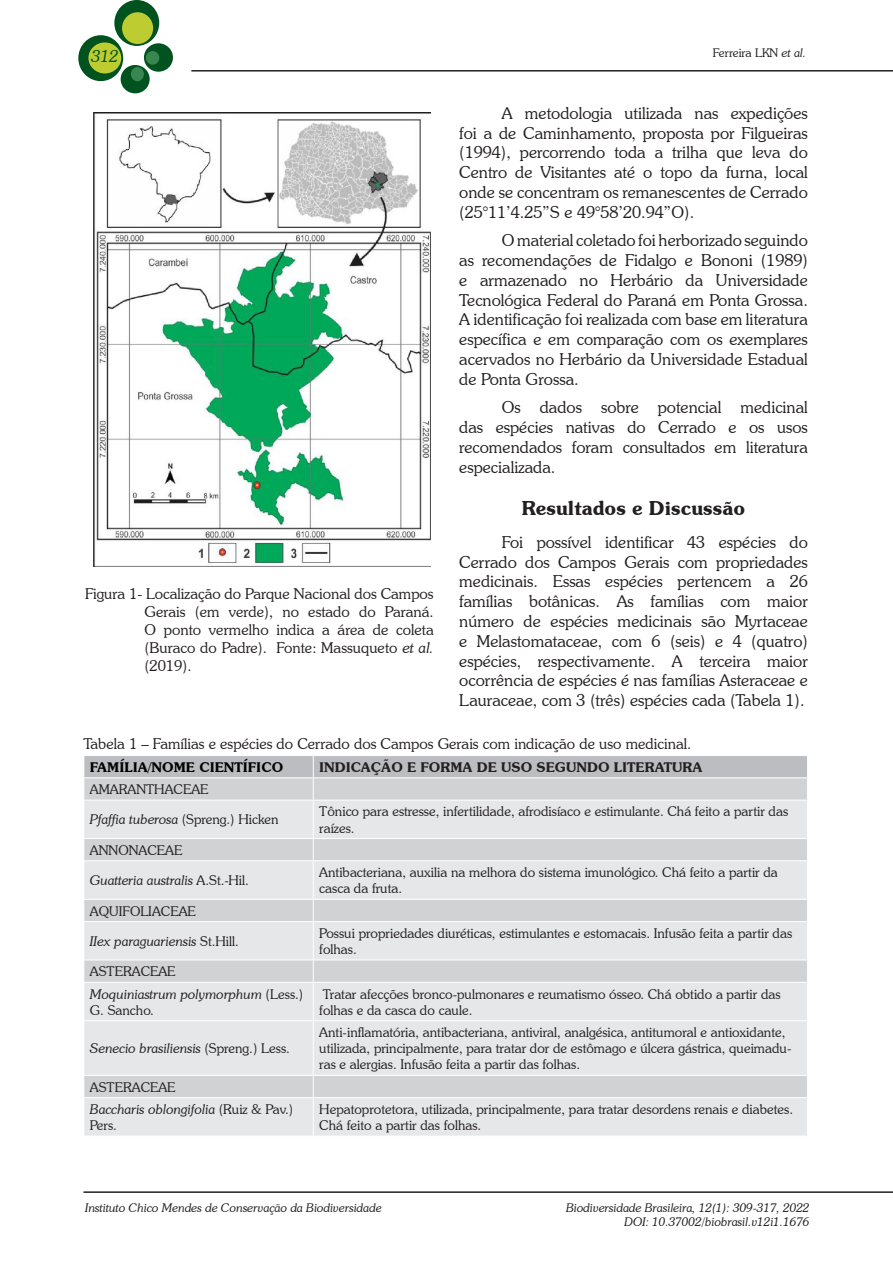
<style>
.page{position:relative;width:893px;height:1263px;background:#fff}
.page>*{position:absolute;margin:0;border:0;box-sizing:border-box;transform-origin:0 0}
.titulo_1{font:600 19.5px "Souvenir IT Cby BT";color:#231f20}
.texto{font:300 16.5px/19.8px "Souvenir IT Cby BT";color:#231f20;text-align:justify}
.t1{font:italic 300 16.5px "Souvenir IT Cby BT";color:#00531e}
.figura_-_cópia_2{font:300 15px/18px "Souvenir IT Cby BT";color:#231f20;text-align:justify}
.figura{font:300 15px "Souvenir IT Cby BT";color:#231f20}
.texto_tabela{font:300 13.5px/16.2px "Souvenir IT Cby BT";color:#231f20}
.texto_tabela-2{font:italic 300 13.5px/16.2px "Souvenir IT Cby BT";color:#231f20}
.texto_tabela-3{font:600 13.5px "Souvenir IT Cby BT";color:#231f20}
.texto_tabela-4{font:600 13.5px "Souvenir IT Cby BT";color:#000}
.t2{font:italic 300 12px/14.4px "Souvenir IT Cby BT";color:#231f20;text-align:right}
.t3{font:300 12px "Souvenir IT Cby BT";color:#231f20}
.s1{font-style:italic}
.s2{font-style:normal}
</style>
<div class="page">
<div style="left:114px;top:0;width:45px;height:46px;background:#00531e;border-radius:50%"></div>
<div style="left:78px;top:35px;width:45px;height:46px;background:#00531e;border-radius:50%"></div>
<div style="left:144px;top:43px;width:29px;height:29px;background:#00531e;border-radius:50%"></div>
<div style="left:121px;top:65px;width:29px;height:28px;background:#00531e;border-radius:50%"></div>
<div style="left:122px;top:12px;width:31px;height:32px;background:#bdcd31;border-radius:50%"></div>
<div style="left:88px;top:42px;width:33px;height:31px;background:#bdcd31;border-radius:50%"></div>
<div style="left:146px;top:51px;width:13px;height:14px;background:#388750;border-radius:50%"></div>
<div style="left:131px;top:67px;width:13px;height:14px;background:#388750;border-radius:50%"></div>
<hr style="left:83px;top:1191px;width:810px;height:2px;background:#231f20">
<hr style="left:191px;top:70px;width:702px;height:2px;background:#231f20">
<img style="left:93px;top:113px;width:338px;height:453px">
<svg style="left:84px;top:801px;width:723px;height:335px;background:#e0e1e3"></svg>
<hr style="left:313px;top:800px;width:1px;height:38px;background:#fff">
<hr style="left:83px;top:838px;width:230px;height:1px;background:#fff">
<hr style="left:313px;top:838px;width:495px;height:1px;background:#fff">
<svg style="left:313px;top:839px;width:1px;height:21px"></svg>
<hr style="left:83px;top:860px;width:230px;height:1px;background:#fff">
<hr style="left:313px;top:860px;width:495px;height:1px;background:#fff">
<hr style="left:313px;top:861px;width:1px;height:38px;background:#fff">
<hr style="left:83px;top:899px;width:230px;height:1px;background:#fff">
<hr style="left:313px;top:899px;width:495px;height:1px;background:#fff">
<svg style="left:313px;top:900px;width:1px;height:21px"></svg>
<hr style="left:83px;top:921px;width:230px;height:1px;background:#fff">
<hr style="left:313px;top:921px;width:495px;height:1px;background:#fff">
<hr style="left:313px;top:922px;width:1px;height:38px;background:#fff">
<hr style="left:83px;top:960px;width:230px;height:1px;background:#fff">
<hr style="left:313px;top:960px;width:495px;height:1px;background:#fff">
<svg style="left:313px;top:960px;width:1px;height:22px"></svg>
<hr style="left:83px;top:982px;width:230px;height:1px;background:#fff">
<hr style="left:313px;top:982px;width:495px;height:1px;background:#fff">
<hr style="left:313px;top:983px;width:1px;height:37px;background:#fff">
<hr style="left:83px;top:1020px;width:230px;height:1px;background:#fff">
<hr style="left:313px;top:1020px;width:495px;height:1px;background:#fff">
<hr style="left:313px;top:1021px;width:1px;height:54px;background:#fff">
<hr style="left:83px;top:1075px;width:230px;height:1px;background:#fff">
<hr style="left:313px;top:1075px;width:495px;height:1px;background:#fff">
<svg style="left:313px;top:1076px;width:1px;height:21px"></svg>
<hr style="left:83px;top:1097px;width:230px;height:1px;background:#fff">
<hr style="left:313px;top:1097px;width:495px;height:1px;background:#fff">
<hr style="left:313px;top:1098px;width:1px;height:38px;background:#fff">
<svg style="left:84px;top:756px;width:723px;height:44px;background:#c7c8cb"></svg>
<hr style="left:83px;top:777px;width:230px;height:1px;background:#fff">
<hr style="left:313px;top:777px;width:495px;height:1px;background:#fff">
<p class="t1" style="left:91px;top:46px;width:29px">312</p>
<p class="t3" style="left:713px;top:46px;width:95px">Ferreira LKN <span class="s1">et al.</span></p>
<p class="texto" style="left:459px;top:103px;width:350px;text-indent:43px">A metodologia utilizada nas expedições foi a de Caminhamento, proposta por Filgueiras (1994), percorrendo toda a trilha que leva do Centro de Visitantes até o topo da furna, local onde se concentram os remanescentes de Cerrado (25°11’4.25”S e 49°58’20.94”O).</p>
<p class="texto" style="left:459px;top:230px;width:350px;text-indent:43px">O material coletado foi herborizado seguindo as recomendações de Fidalgo e Bononi (1989) e armazenado no Herbário da Universidade Tecnológica Federal do Paraná em Ponta Grossa.<br>A identificação foi realizada com base em literatura específica e em comparação com os exemplares acervados no Herbário da Universidade Estadual de Ponta Grossa.</p>
<p class="texto" style="left:459px;top:397px;width:350px;text-indent:43px">Os dados sobre potencial medicinal das espécies nativas do Cerrado e os usos recomendados foram consultados em literatura especializada.</p>
<p class="titulo_1" style="left:522px;top:496px;width:225px">Resultados e Discussão</p>
<p class="texto" style="left:459px;top:532px;width:350px;text-indent:43px">Foi possível identificar 43 espécies do Cerrado dos Campos Gerais com propriedades medicinais. Essas espécies pertencem a 26 famílias botânicas. As famílias com maior número de espécies medicinais são Myrtaceae e Melastomataceae, com 6 (seis) e 4 (quatro) espécies, respectivamente. A terceira maior ocorrência de espécies é nas famílias Asteraceae e Lauraceae, com 3 (três) espécies cada (Tabela 1).</p>
<p class="figura" style="left:83px;top:735px;width:609px">Tabela 1 – Famílias e espécies do Cerrado dos Campos Gerais com indicação de uso medicinal.</p>
<p class="texto_tabela-4" style="left:90px;top:758px;width:195px">FAMÍLIA/NOME CIENTÍFICO</p>
<p class="texto_tabela-3" style="left:319px;top:758px;width:385px">INDICAÇÃO E FORMA DE USO SEGUNDO LITERATURA</p>
<p class="texto_tabela" style="left:90px;top:781px;width:120px">AMARANTHACEAE</p>
<p class="texto_tabela-2" style="left:90px;top:811px;width:190px">Pfaffia tuberosa <span class="s2">(Spreng.) Hicken</span></p>
<p class="texto_tabela" style="left:319px;top:803px;width:470px">Tônico para estresse, infertilidade, afrodisíaco e estimulante. Chá feito a partir das raízes.</p>
<p class="texto_tabela" style="left:90px;top:842px;width:94px">ANNONACEAE</p>
<p class="texto_tabela-2" style="left:90px;top:872px;width:160px">Guatteria australis <span class="s2">A.St.-Hil.</span></p>
<p class="texto_tabela" style="left:319px;top:864px;width:460px">Antibacteriana, auxilia na melhora do sistema imunológico. Chá feito a partir da casca da fruta.</p>
<p class="texto_tabela" style="left:90px;top:902px;width:108px">AQUIFOLIACEAE</p>
<p class="texto_tabela-2" style="left:90px;top:933px;width:150px">IIex paraguariensis <span class="s2">St.Hill.</span></p>
<p class="texto_tabela" style="left:319px;top:925px;width:474px">Possui propriedades diuréticas, estimulantes e estomacais. Infusão feita a partir das folhas.</p>
<p class="texto_tabela" style="left:90px;top:963px;width:87px">ASTERACEAE</p>
<p class="texto_tabela-2" style="left:90px;top:985px;width:215px">Moquiniastrum polymorphum <span class="s2">(Less.)<br>G. Sancho.</span></p>
<p class="texto_tabela" style="left:319px;top:985px;width:463px">Tratar afecções bronco-pulmonares e reumatismo ósseo. Chá obtido a partir das folhas e da casca do caule.</p>
<p class="texto_tabela-2" style="left:90px;top:1040px;width:202px">Senecio brasiliensis <span class="s2">(Spreng.) Less.</span></p>
<p class="figura_-_cópia_2" style="left:145px;top:585px;width:291px;text-indent:-60px">Figura 1- Localização do Parque Nacional dos Campos Gerais (em verde), no estado do Paraná.<br>O ponto vermelho indica a área de coleta (Buraco do Padre). Fonte: Massuqueto <span class="s1">et al. </span>(2019).</p>
<p class="texto_tabela" style="left:319px;top:1024px;width:474px">Anti-inflamatória, antibacteriana, antiviral, analgésica, antitumoral e antioxidante, utilizada, principalmente, para tratar dor de estômago e úlcera gástrica, queimadu&shy;ras e alergias. Infusão feita a partir das folhas.</p>
<p class="texto_tabela" style="left:90px;top:1078px;width:87px">ASTERACEAE</p>
<p class="texto_tabela-2" style="left:90px;top:1101px;width:205px">Baccharis oblongifolia <span class="s2">(Ruiz &amp; Pav.)<br>Pers.</span></p>
<p class="texto_tabela" style="left:319px;top:1101px;width:475px">Hepatoprotetora, utilizada, principalmente, para tratar desordens renais e diabetes.<br>Chá feito a partir das folhas.</p>
<p class="t2" style="left:85px;top:1200px;width:298px">Instituto Chico Mendes de Conservação da Biodiversidade</p>
<p class="t2" style="left:566px;top:1200px;width:245px">Biodiversidade Brasileira, 12(1): 309-317, 2022<br>DOI: 10.37002/biobrasil.v12i1.1676</p>
</div>
